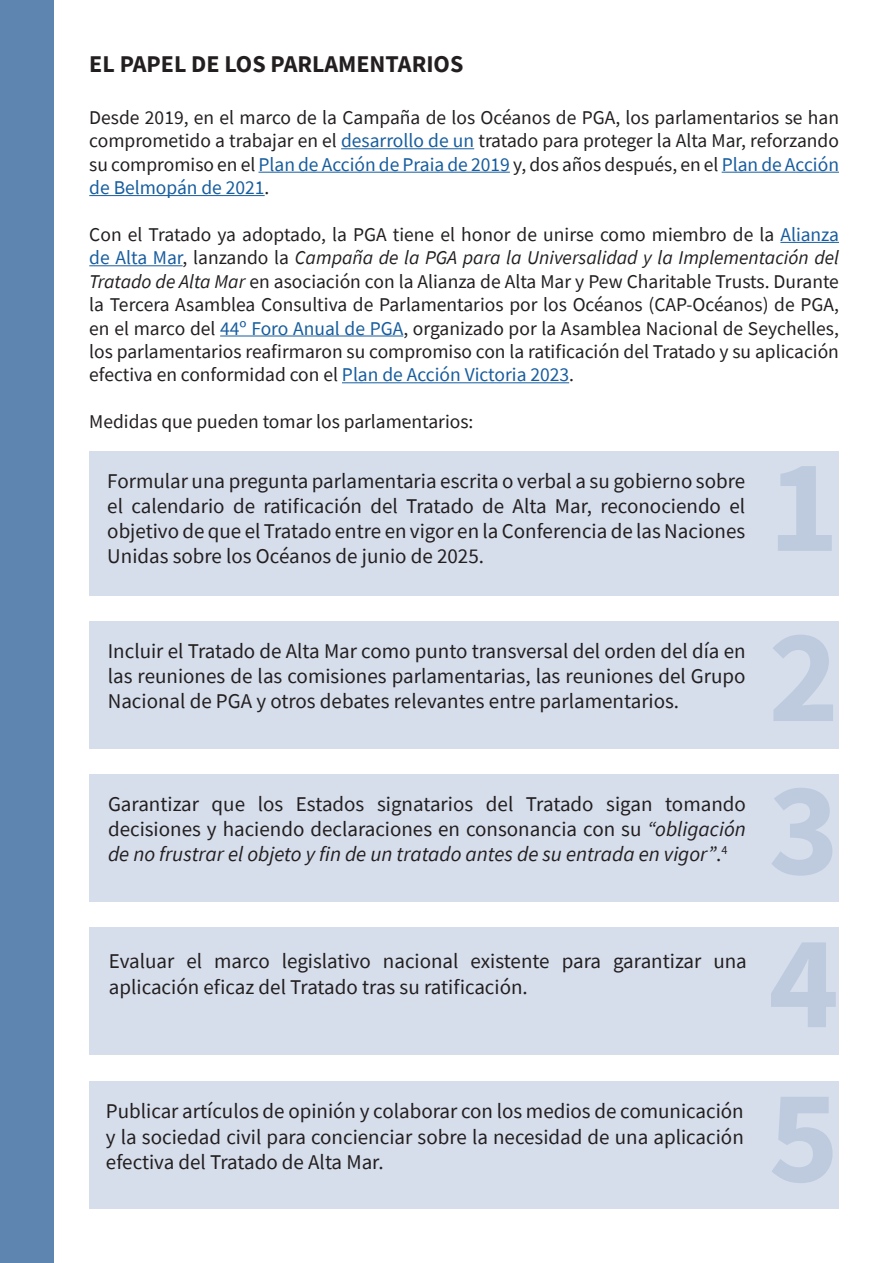
<style>
.page{position:relative;width:893px;height:1263px;background:#fff}
.page>*{position:absolute;margin:0;border:0;box-sizing:border-box;transform-origin:0 0}
.t1{font:700 133.5px "Source Sans Pro";color:#becbdf}
.t2{font:700 24px "Source Sans Pro";color:#231f20}
.t3{font:21px/25.2px "Source Sans Pro";color:#231f20;text-align:justify}
.t4{font:19.5px/23.4px "Source Sans Pro";color:#231f20;text-align:justify}
.s1{color:#175d9e}
.s2{font-style:italic}
</style>
<div class="page">
<div style="left:0;top:0;width:53px;height:1263px;background:#5e85b0"></div>
<div style="left:89px;top:774px;width:750px;height:127px;background:#d6deec"></div>
<div style="left:89px;top:927px;width:750px;height:127px;background:#d6deec"></div>
<div style="left:89px;top:1081px;width:750px;height:128px;background:#d6deec"></div>
<div style="left:89px;top:621px;width:750px;height:127px;background:#d6deec"></div>
<div style="left:89px;top:451px;width:750px;height:144px;background:#d6deec"></div>
<hr style="left:341px;top:148px;width:133px;height:1px;background:#175d9e">
<hr style="left:258px;top:172px;width:252px;height:1px;background:#175d9e">
<hr style="left:722px;top:172px;width:117px;height:1px;background:#175d9e">
<hr style="left:89px;top:195px;width:176px;height:1px;background:#175d9e">
<hr style="left:780px;top:242px;width:59px;height:1px;background:#175d9e">
<hr style="left:89px;top:265px;width:94px;height:1px;background:#175d9e">
<hr style="left:220px;top:335px;width:183px;height:1px;background:#175d9e">
<hr style="left:342px;top:382px;width:227px;height:1px;background:#175d9e">
<hr style="left:892px;top:0;width:1px;height:1263px;background:#5e85b0">
<p class="t2" style="left:89px;top:48px;width:376px">EL PAPEL DE LOS PARLAMENTARIOS</p>
<p class="t4" style="left:89px;top:106px;width:751px">Desde 2019, en el marco de la Campaña de los Océanos de PGA, los parlamentarios se han comprometido a trabajar en el <span class="s1">desarrollo de un</span> tratado para proteger la Alta Mar, reforzando su compromiso en el <span class="s1">Plan de Acción de Praia de 2019</span> y, dos años después, en el <span class="s1">Plan de Acción de Belmopán de 2021</span>.</p>
<p class="t4" style="left:89px;top:223px;width:751px">Con el Tratado ya adoptado, la PGA tiene el honor de unirse como miembro de la <span class="s1">Alianza de Alta Mar</span>, lanzando la <span class="s2">Campaña de la PGA para la Universalidad y la Implementación del Tratado de Alta Mar</span> en asociación con la Alianza de Alta Mar y Pew Charitable Trusts. Durante la Tercera Asamblea Consultiva de Parlamentarios por los Océanos (CAP-Océanos) de PGA, en el marco del <span class="s1">44º Foro Anual de PGA</span>, organizado por la Asamblea Nacional de Seychelles, los parlamentarios reafirmaron su compromiso con la ratificación del Tratado y su aplicación efectiva en conformidad con el <span class="s1">Plan de Acción Victoria 2023</span>.</p>
<p class="t4" style="left:89px;top:410px;width:386px">Medidas que pueden tomar los parlamentarios:</p>
<p class="t3" style="left:107px;top:468px;width:639px">Formular una pregunta parlamentaria escrita o verbal a su gobierno sobre el calendario de ratificación del Tratado de Alta Mar, reconociendo el objetivo de que el Tratado entre en vigor en la Conferencia de las Naciones Unidas sobre los Océanos de junio de 2025.</p>
<p class="t3" style="left:108px;top:638px;width:639px">Incluir el Tratado de Alta Mar como punto transversal del orden del día en las reuniones de las comisiones parlamentarias, las reuniones del Grupo Nacional de PGA y otros debates relevantes entre parlamentarios.</p>
<p class="t1" style="left:768px;top:416px;width:72px">1</p>
<p class="t1" style="left:768px;top:586px;width:72px">2</p>
<p class="t3" style="left:108px;top:791px;width:639px">Garantizar que los Estados signatarios del Tratado sigan tomando decisiones y haciendo declaraciones en consonancia con su <span class="s2">“obligación de no frustrar el objeto y fin de un tratado antes de su entrada en vigor”</span>.<sup>4</sup></p>
<p class="t1" style="left:768px;top:739px;width:72px">3</p>
<p class="t3" style="left:109px;top:948px;width:639px">Evaluar el marco legislativo nacional existente para garantizar una aplicación eficaz del Tratado tras su ratificación.</p>
<p class="t1" style="left:768px;top:892px;width:72px">4</p>
<p class="t3" style="left:106px;top:1099px;width:639px">Publicar artículos de opinión y colaborar con los medios de comunicación y la sociedad civil para concienciar sobre la necesidad de una aplicación efectiva del Tratado de Alta Mar.</p>
<p class="t1" style="left:768px;top:1047px;width:72px">5</p>
</div>
